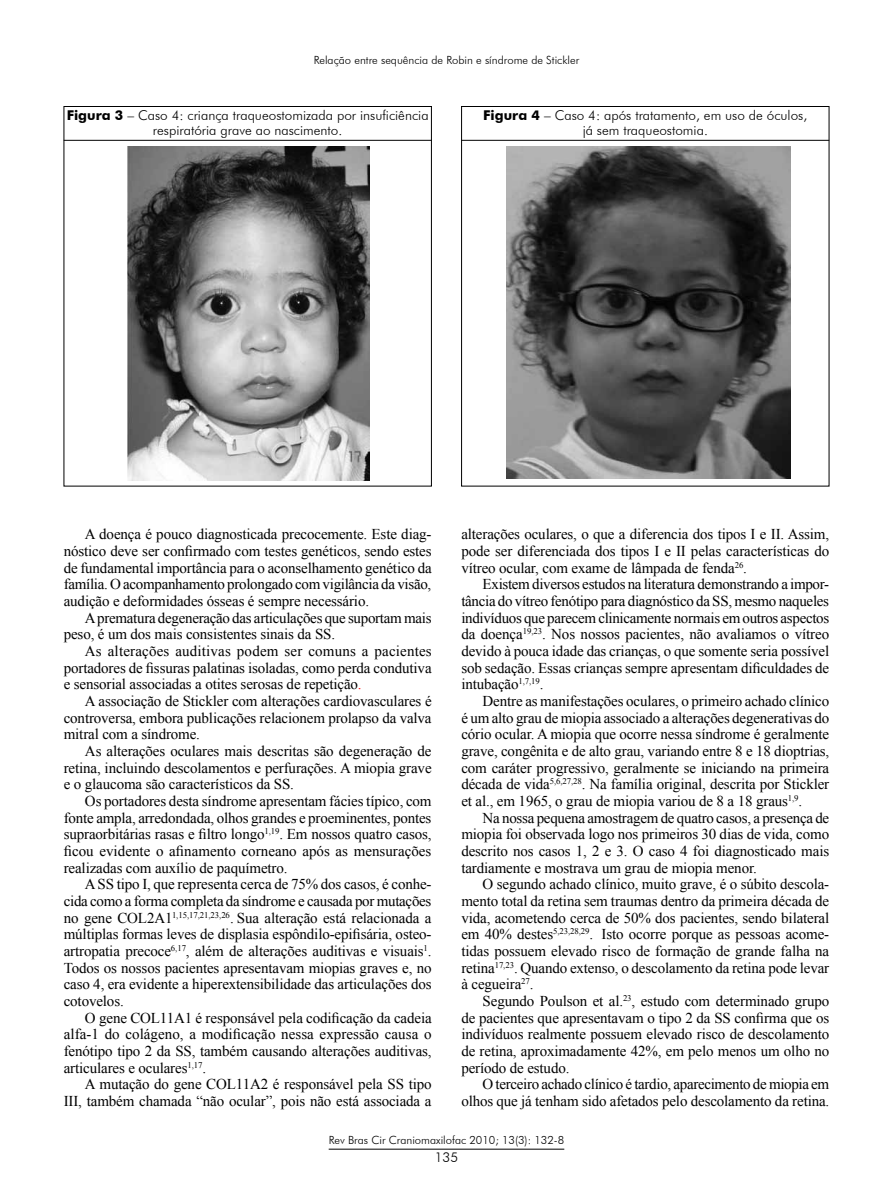
<style>
.page{position:relative;width:893px;height:1191px;background:#fff}
.page>*{position:absolute;margin:0;border:0;box-sizing:border-box;transform-origin:0 0}
.t1{font:15px/16.6px "Times New Roman";letter-spacing:-.01em;color:#000;text-align:justify}
.t2{font:300 13.5px/15px "Futura BT";color:#000;text-align:center}
.t3{font:300 11.25px "Futura BT";color:#000}
.s1{font-weight:700}
.s2{color:#f00}
</style>
<div class="page">
<hr style="left:329px;top:1148px;width:235px;height:1px;background:#000">
<img style="left:506px;top:146px;width:285px;height:332px">
<img style="left:127px;top:146px;width:242px;height:334px">
<div style="left:64px;top:106px;width:368px;height:380px;border:1px solid #000"></div>
<hr style="left:64px;top:140px;width:368px;height:1px;background:#000">
<div style="left:461px;top:106px;width:368px;height:380px;border:1px solid #000"></div>
<hr style="left:461px;top:140px;width:368px;height:1px;background:#000">
<p class="t3" style="left:314px;top:53px;width:267px">Relação entre sequência de Robin e síndrome de Stickler</p>
<p class="t2" style="left:67px;top:108px;width:363px"><span class="s1">Figura 3</span> – Caso 4: criança traqueostomizada por insuficiência respiratória grave ao nascimento.</p>
<p class="t2" style="left:483px;top:108px;width:325px"><span class="s1">Figura 4</span> – Caso 4: após tratamento, em uso de óculos, já sem traqueostomia.</p>
<p class="t1" style="left:64px;top:525px;width:369px;text-indent:21px">A doença é pouco diagnosticada precocemente. Este diag&shy;nóstico deve ser confirmado com testes genéticos, sendo estes de fundamental importância para o aconselhamento genético da família. O acompanhamento prolongado com vigilância da visão, audição e deformidades ósseas é sempre necessário.</p>
<p class="t1" style="left:64px;top:609px;width:369px;text-indent:21px">A prematura degeneração das articulações que suportam mais peso, é um dos mais consistentes sinais da SS.</p>
<p class="t1" style="left:64px;top:642px;width:370px;text-indent:21px">As alterações auditivas podem ser comuns a pacientes portadores de fissuras palatinas isoladas, como perda condutiva e sensorial associadas a otites serosas de repetição<span class="s2">.</span></p>
<p class="t1" style="left:64px;top:692px;width:369px;text-indent:21px">A associação de Stickler com alterações cardiovasculares é controversa, embora publicações relacionem prolapso da valva mitral com a síndrome.</p>
<p class="t1" style="left:64px;top:742px;width:369px;text-indent:21px">As alterações oculares mais descritas são degeneração de retina, incluindo descolamentos e perfurações. A miopia grave e o glaucoma são característicos da SS.</p>
<p class="t1" style="left:64px;top:792px;width:369px;text-indent:21px">Os portadores desta síndrome apresentam fácies típico, com fonte ampla, arredondada, olhos grandes e proeminentes, pontes supraorbitárias rasas e filtro longo<sup>1,19</sup>. Em nossos quatro casos, ficou evidente o afinamento corneano após as mensurações realizadas com auxílio de paquímetro.</p>
<p class="t1" style="left:64px;top:875px;width:369px;text-indent:21px">A SS tipo I, que representa cerca de 75% dos casos, é conhe&shy;cida como a forma completa da síndrome e causada por mutações no gene COL2A1<sup>1,15,17,21,23,26</sup>. Sua alteração está relacionada a múltiplas formas leves de displasia espôndilo-epifisária, osteo&shy;artropatia precoce<sup>6,17</sup>, além de alterações auditivas e visuais<sup>1</sup>.<br>Todos os nossos pacientes apresentavam miopias graves e, no caso 4, era evidente a hiperextensibilidade das articulações dos cotovelos.</p>
<p class="t1" style="left:64px;top:1009px;width:369px;text-indent:21px">O gene COL11A1 é responsável pela codificação da cadeia alfa-1 do colágeno, a modificação nessa expressão causa o fenótipo tipo 2 da SS, também causando alterações auditivas, articulares e oculares<sup>1,17</sup>.</p>
<p class="t1" style="left:64px;top:1075px;width:369px;text-align:right">A mutação do gene COL11A2 é responsável pela SS tipo<br>III, também chamada “não ocular”, pois não está associada a</p>
<p class="t1" style="left:461px;top:525px;width:369px">alterações oculares, o que a diferencia dos tipos I e II. Assim, pode ser diferenciada dos tipos I e II pelas características do vítreo ocular, com exame de lâmpada de fenda<sup>26</sup>.</p>
<p class="t1" style="left:461px;top:575px;width:369px;text-indent:21px">Existem diversos estudos na literatura demonstrando a impor&shy;tância do vítreo fenótipo para diagnóstico da SS, mesmo naqueles indivíduos que parecem clinicamente normais em outros aspectos da doença<sup>19,23</sup>. Nos nossos pacientes, não avaliamos o vítreo devido à pouca idade das crianças, o que somente seria possível sob sedação. Essas crianças sempre apresentam dificuldades de intubação<sup>1,7,19</sup>.</p>
<p class="t1" style="left:461px;top:692px;width:370px;text-indent:21px">Dentre as manifestações oculares, o primeiro achado clínico é um alto grau de miopia associado a alterações degenerativas do cório ocular. A miopia que ocorre nessa síndrome é geralmente grave, congênita e de alto grau, variando entre 8 e 18 dioptrias, com caráter progressivo, geralmente se iniciando na primeira década de vida<sup>5,6,27,28</sup>. Na família original, descrita por Stickler et al., em 1965, o grau de miopia variou de 8 a 18 graus<sup>1,9</sup>.</p>
<p class="t1" style="left:461px;top:809px;width:369px;text-indent:21px">Na nossa pequena amostragem de quatro casos, a presença de miopia foi observada logo nos primeiros 30 dias de vida, como descrito nos casos 1, 2 e 3. O caso 4 foi diagnosticado mais tardiamente e mostrava um grau de miopia menor.</p>
<p class="t1" style="left:461px;top:875px;width:369px;text-indent:21px">O segundo achado clínico, muito grave, é o súbito descola&shy;mento total da retina sem traumas dentro da primeira década de vida, acometendo cerca de 50% dos pacientes, sendo bilateral em 40% destes<sup>5,23,28,29</sup>. Isto ocorre porque as pessoas acome&shy;tidas possuem elevado risco de formação de grande falha na retina<sup>17,23</sup>. Quando extenso, o descolamento da retina pode levar à cegueira<sup>27</sup>.</p>
<p class="t1" style="left:461px;top:992px;width:369px;text-indent:21px">Segundo Poulson et al.<sup>23</sup>, estudo com determinado grupo de pacientes que apresentavam o tipo 2 da SS confirma que os indivíduos realmente possuem elevado risco de descolamento de retina, aproximadamente 42%, em pelo menos um olho no período de estudo.</p>
<p class="t1" style="left:461px;top:1075px;width:369px;text-align:right">O terceiro achado clínico é tardio, aparecimento de miopia em olhos que já tenham sido afetados pelo descolamento da retina.</p>
<p class="t3" style="left:329px;top:1133px;width:237px">Rev Bras Cir Craniomaxilofac 2010; 13(3): 132-8</p>
<p class="t2" style="left:435px;top:1149px;width:25px">135</p>
</div>
